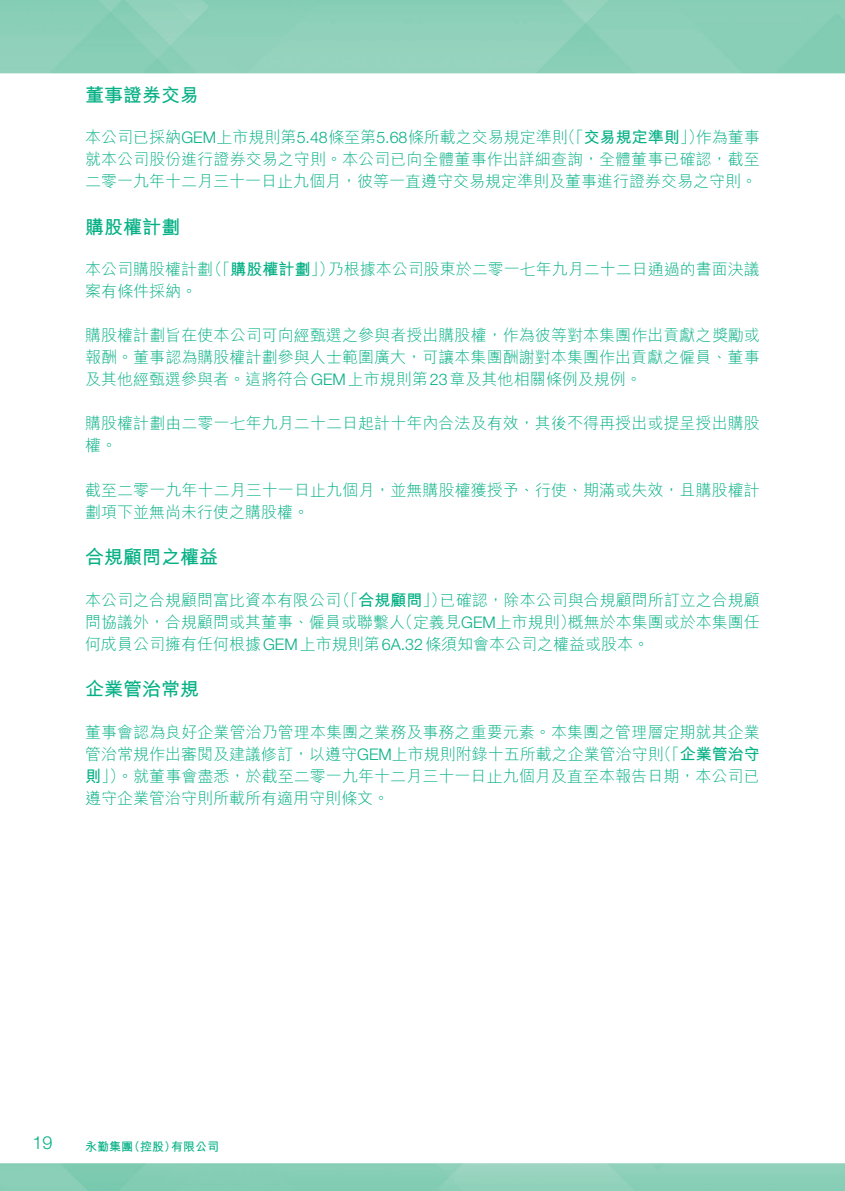
<style>
.page{position:relative;width:845px;height:1191px;background:#fff}
.page>*{position:absolute;margin:0;border:0;box-sizing:border-box;transform-origin:0 0}
.t1{font:700 19px "M Hei HK";color:#05b085}
.t2{font:300 18px "Helvetica Neue LT Std";color:#05b085}
.t3{font:300 16px/22px "M Hei HK";color:#05b085;text-align:justify}
.t4{font:700 12px "M Hei HK";color:#05b085}
.s1{font-family:"Helvetica Neue LT Std"}
.s2{font-weight:700}
</style>
<div class="page">
<p class="t1" style="left:85px;top:81px;width:115px">董事證券交易</p>
<p class="t3" style="left:85px;top:126px;width:676px">本公司已採納<span class="s1">GEM</span>上市規則第<span class="s1">5.48</span>條至第<span class="s1">5.68</span>條所載之交易規定準則（「<span class="s2">交易規定準則</span>」）作為董事就本公司股份進行證券交易之守則。本公司已向全體董事作出詳細查詢，全體董事已確認，截至二零一九年十二月三十一日止九個月，彼等一直遵守交易規定準則及董事進行證券交易之守則。</p>
<p class="t1" style="left:85px;top:213px;width:96px">購股權計劃</p>
<p class="t3" style="left:85px;top:258px;width:676px">本公司購股權計劃（「<span class="s2">購股權計劃</span>」）乃根據本公司股東於二零一七年九月二十二日通過的書面決議案有條件採納。</p>
<p class="t3" style="left:85px;top:324px;width:676px">購股權計劃旨在使本公司可向經甄選之參與者授出購股權，作為彼等對本集團作出貢獻之獎勵或報酬。董事認為購股權計劃參與人士範圍廣大，可讓本集團酬謝對本集團作出貢獻之僱員、董事及其他經甄選參與者。這將符合<span class="s1">GEM</span>上市規則第<span class="s1">23</span>章及其他相關條例及規例。</p>
<p class="t3" style="left:85px;top:412px;width:676px">購股權計劃由二零一七年九月二十二日起計十年內合法及有效，其後不得再授出或提呈授出購股權。</p>
<p class="t3" style="left:85px;top:478px;width:676px">截至二零一九年十二月三十一日止九個月，並無購股權獲授予、行使、期滿或失效，且購股權計劃項下並無尚未行使之購股權。</p>
<p class="t1" style="left:85px;top:543px;width:134px">合規顧問之權益</p>
<p class="t3" style="left:85px;top:588px;width:676px">本公司之合規顧問富比資本有限公司（「<span class="s2">合規顧問</span>」）已確認，除本公司與合規顧問所訂立之合規顧問協議外，合規顧問或其董事、僱員或聯繫人（定義見<span class="s1">GEM</span>上市規則）概無於本集團或於本集團任何成員公司擁有任何根據<span class="s1">GEM</span>上市規則第<span class="s1">6A.32</span>條須知會本公司之權益或股本。</p>
<p class="t1" style="left:85px;top:675px;width:115px">企業管治常規</p>
<p class="t3" style="left:85px;top:720px;width:676px">董事會認為良好企業管治乃管理本集團之業務及事務之重要元素。本集團之管理層定期就其企業管治常規作出審閱及建議修訂，以遵守<span class="s1">GEM</span>上市規則附錄十五所載之企業管治守則（「<span class="s2">企業管治守則</span>」）。就董事會盡悉，於截至二零一九年十二月三十一日止九個月及直至本報告日期，本公司已遵守企業管治守則所載所有適用守則條文。</p>
<p class="t2" style="left:33px;top:1131px;width:22px">19</p>
<p class="t4" style="left:85px;top:1137px;width:135px">永勤集團（控股）有限公司</p>
</div>
